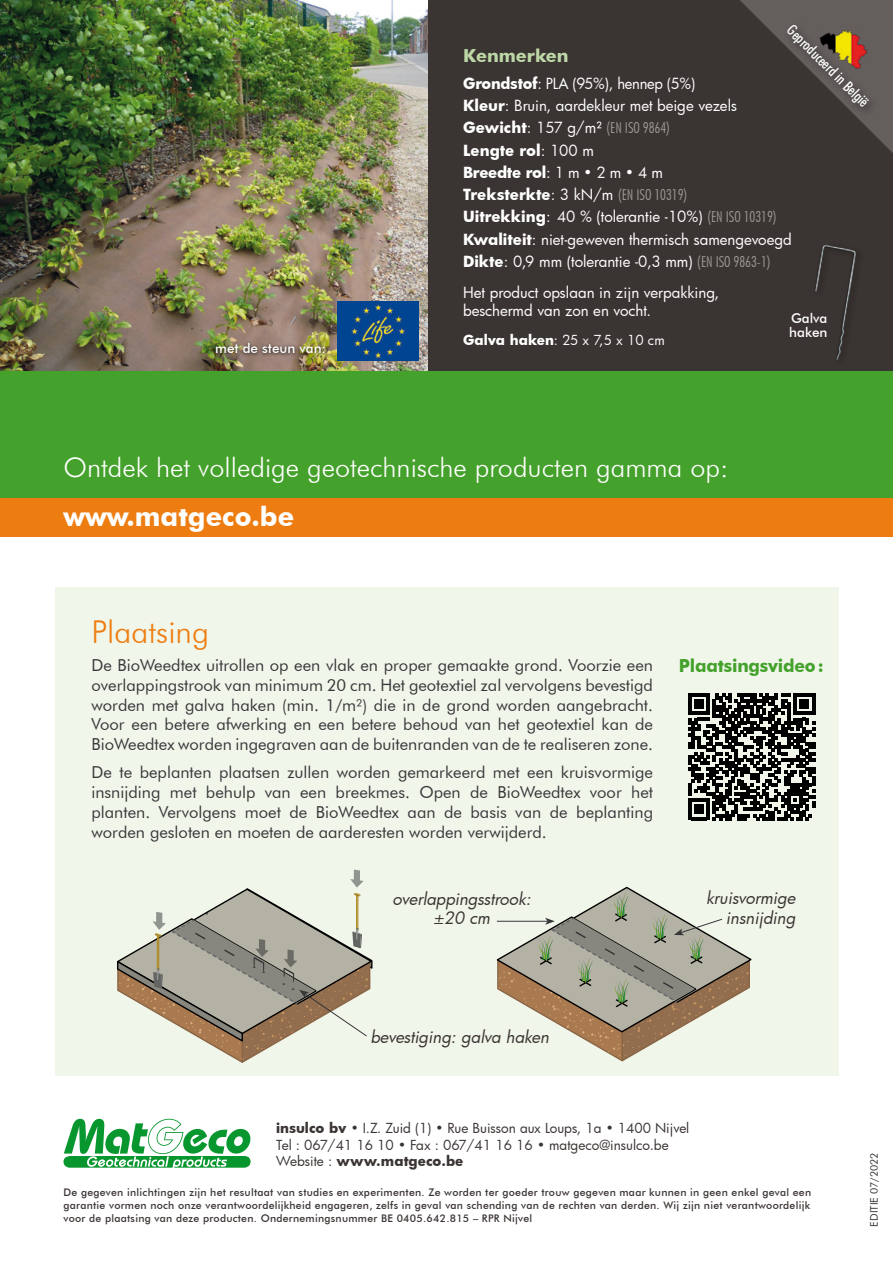
<style>
.page{position:relative;width:893px;height:1263px;background:#fff}
.page>*{position:absolute;margin:0;border:0;box-sizing:border-box;transform-origin:0 0}
.t1{font:300 31.5px "Futura BT";color:#ee7d11}
.t2{font:300 27px "Futura BT";color:#fff}
.t3{font:700 27px "Futura BT";color:#fff}
.t4{font:700 18px "Futura BT";letter-spacing:-.01em;color:#44a12b}
.t5{font:700 18px "Futura BT";color:#bdd7a6}
.t6{font:italic 16.65px/20px "Futura";color:#3a3432;text-align:right}
.t7{font:16.5px/19.8px "Futura BT";color:#373739;text-align:justify}
.t8{font:15px/22.2px "Futura";letter-spacing:-.005em;color:#fff}
.t9{font:300 condensed 15px "Futura BT";color:#a09b98}
.t10{font:700 15px/22.2px "Futura";letter-spacing:-.015em;color:#fff}
.t11{font:500 condensed 15px "Futura BT";color:#fff}
.t12{font:13.5px/16.5px "Futura";color:#3a3432}
.t13{font:500 13.5px/13.5px "Futura BT";color:#fff}
.t14{font:13.5px "Futura";color:#fff}
.t15{font:500 10.5px/12.6px "Futura BT";letter-spacing:.025em;color:#3a3432;text-align:justify}
.t16{font:10.5px "Futura BT";color:#373739}
.s1{font-weight:700}
.s2{font-family:"Futura";font-weight:700;font-stretch:normal;color:#fff}
.s3{font-family:"Futura";font-weight:400;font-stretch:normal;color:#fff}
.s4{font-weight:400}
.s5{font-family:"Futura BT";font-weight:300;font-stretch:condensed;color:#a09b98}
</style>
<div class="page">
<div style="left:55px;top:588px;width:783px;height:488px;background:#f1f6eb"></div>
<div style="left:0;top:0;width:893px;height:371px;background:#3a3432"></div>
<svg style="left:63px;top:1119px;width:188px;height:49px"></svg>
<div style="left:0;top:371px;width:893px;height:127px;background:#44a12b"></div>
<div style="left:0;top:498px;width:893px;height:38px;background:#ee7d11"></div>
<svg style="left:740px;top:0;width:153px;height:153px"></svg>
<div style="left:783px;top:20px;width:97px;height:98px;background:#000;opacity:.5"></div>
<img style="left:0;top:0;width:428px;height:370px">
<svg style="left:117px;top:869px;width:256px;height:194px"></svg>
<svg style="left:496px;top:886px;width:256px;height:176px"></svg>
<img style="left:337px;top:301px;width:82px;height:60px">
<div style="left:212px;top:340px;width:116px;height:17px;background:#000;opacity:.45"></div>
<img style="left:815px;top:245px;width:41px;height:115px">
<svg style="left:688px;top:693px;width:127px;height:127px"></svg>
<p class="t13" style="left:215px;top:342px;width:112px">met de steun van:</p>
<p class="t11" style="left:796px;top:21px;width:110px;rotate:45deg">Geproduceerd in België</p>
<p class="t5" style="left:463px;top:45px;width:107px">Kenmerken</p>
<p class="t8" style="left:463px;top:72px;width:276px"><span class="s1">Grondstof</span>: PLA (95%), hennep (5%)<br><span class="s1">Kleur</span>: Bruin, aardekleur met beige vezels</p>
<p class="t9" style="left:463px;top:119px;width:208px"><span class="s2">Gewicht</span><span class="s3">: 157 g/m²</span> (EN ISO 9864)</p>
<p class="t10" style="left:463px;top:139px;width:201px">Lengte rol<span class="s4">: 100 m<br></span>Breedte rol<span class="s4">: 1 m • 2 m • 4 m</span></p>
<p class="t9" style="left:463px;top:186px;width:226px"><span class="s2">Treksterkte</span><span class="s3">: 3 kN/m</span> (EN ISO 10319)</p>
<p class="t8" style="left:463px;top:205px;width:330px"><span class="s1">Uitrekking</span>: 40 % (tolerantie -10%) <span class="s5">(EN ISO 10319)<br></span><span class="s1">Kwaliteit</span>: niet-geweven thermisch samengevoegd<br><span class="s1">Dikte</span>: 0,9 mm (tolerantie -0,3 mm) <span class="s5">(EN ISO 9863-1)</span></p>
<p class="t8" style="left:463px;top:283px;width:258px;line-height:18px">Het product opslaan in zijn verpakking, beschermd van zon en vocht.</p>
<p class="t14" style="left:463px;top:331px;width:203px"><span class="s1">Galva haken</span>: 25 x 7,5 x 10 cm</p>
<p class="t13" style="left:789px;top:312px;width:40px">Galva haken</p>
<h2 class="t2" style="left:63px;top:451px;width:666px">Ontdek het volledige geotechnische producten gamma op:</h2>
<h2 class="t3" style="left:63px;top:500px;width:232px">www.matgeco.be</h2>
<h1 class="t1" style="left:91px;top:612px;width:119px">Plaatsing</h1>
<p class="t7" style="left:91px;top:655px;width:563px">De BioWeedtex uitrollen op een vlak en proper gemaakte grond. Voorzie een overlappingstrook van minimum 20 cm. Het geotextiel zal vervolgens bevestigd worden met galva haken (min. 1/m²) die in de grond worden aangebracht.<br>Voor een betere afwerking en een betere behoud van het geotextiel kan de BioWeedtex worden ingegraven aan de buitenranden van de te realiseren zone.</p>
<p class="t7" style="left:91px;top:762px;width:563px">De te beplanten plaatsen zullen worden gemarkeerd met een kruisvormige insnijding met behulp van een breekmes. Open de BioWeedtex voor het planten. Vervolgens moet de BioWeedtex aan de basis van de beplanting worden gesloten en moeten de aarderesten worden verwijderd.</p>
<p class="t6" style="left:393px;top:888px;width:140px;text-align:center">overlappingsstrook: ±20 cm</p>
<p class="t4" style="left:679px;top:655px;width:146px">Plaatsingsvideo:</p>
<p class="t6" style="left:706px;top:887px;width:91px">kruisvormige insnijding</p>
<p class="t6" style="left:370px;top:1026px;width:180px">bevestiging: galva haken</p>
<p class="t12" style="left:276px;top:1120px;width:415px"><span class="s1">insulco bv</span> • I.Z. Zuid (1) • Rue Buisson aux Loups, 1a • 1400 Nijvel<br>Tel : 067/41 16 10 • Fax : 067/41 16 16 • matgeco@insulco.be<br>Website : <span class="s1">www.matgeco.be</span></p>
<p class="t15" style="left:63px;top:1186px;width:749px">De gegeven inlichtingen zijn het resultaat van studies en experimenten. Ze worden ter goeder trouw gegeven maar kunnen in geen enkel geval een garantie vormen noch onze verantwoordelijkheid engageren, zelfs in geval van schending van de rechten van derden. Wij zijn niet verantwoordelijk voor de plaatsing van deze producten. Ondernemingsnummer BE 0405.642.815 – RPR Nijvel</p>
<p class="t16" style="left:868px;top:1226px;width:75px;rotate:-90deg">EDITIE 07/2022</p>
</div>
